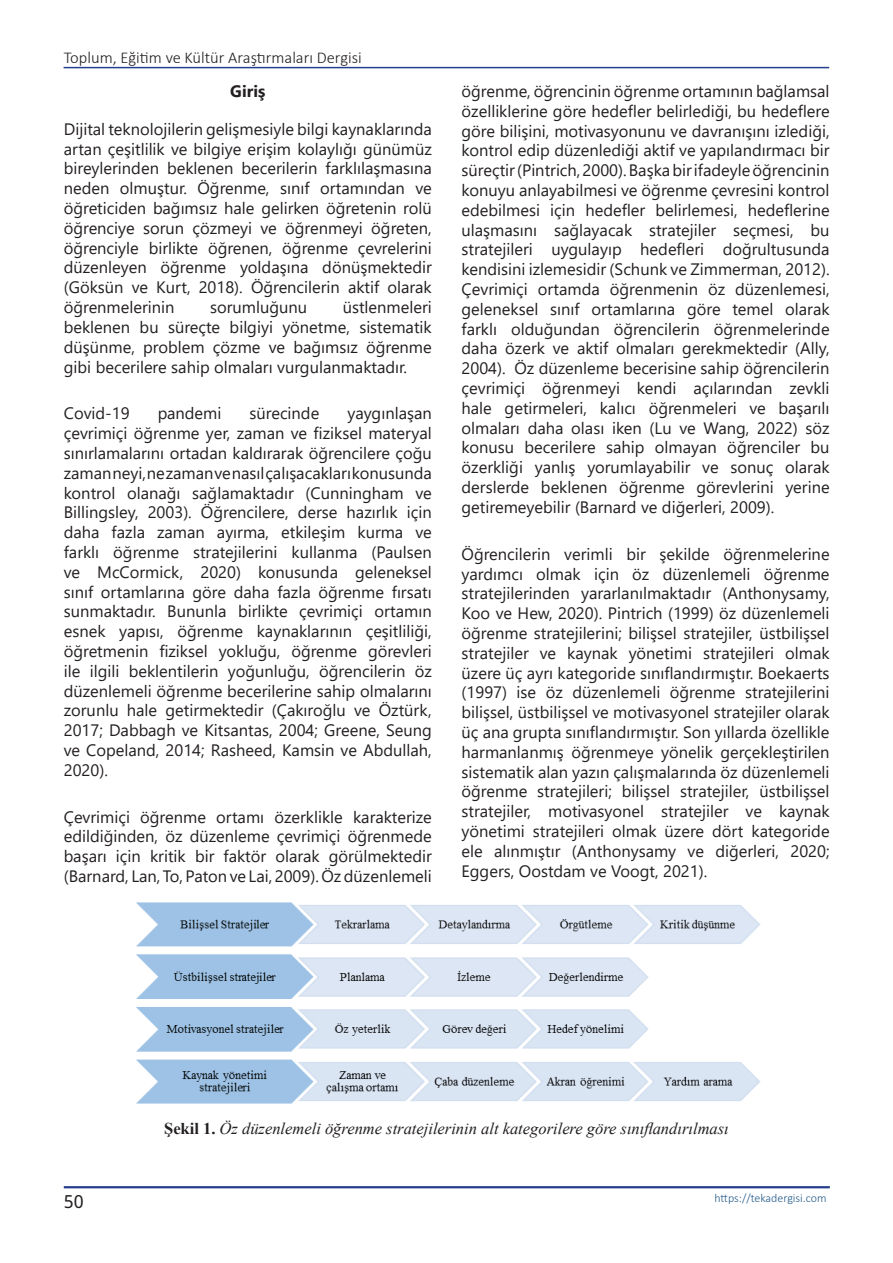
<style>
.page{position:relative;width:893px;height:1263px;background:#fff}
.page>*{position:absolute;margin:0;border:0;box-sizing:border-box;transform-origin:0 0}
.t1{font:18px "Noto Sans";color:#231f20}
.t2{font:16.5px/19.8px "Segoe UI";color:#231f20;text-align:justify}
.t3{font:italic 16.5px "Times New Roman";color:#231f20}
.t4{font:300 16.5px "Calibri";color:#231f20}
.t5{font:700 16.5px "Segoe UI";color:#231f20}
.t6{font:300 12px "Calibri";color:#235a8a}
.s1{font-weight:700;font-style:normal}
</style>
<div class="page">
<hr style="left:64px;top:67px;width:765px;height:1px;background:#253f8e">
<hr style="left:64px;top:1186px;width:766px;height:2px;background:#253f8e">
<img style="left:136px;top:902px;width:624px;height:202px">
<p class="t4" style="left:64px;top:48px;width:300px">Toplum, Eğitim ve Kültür Araştırmaları Dergisi</p>
<p class="t5" style="left:230px;top:76px;width:36px">Giriş</p>
<p class="t2" style="left:64px;top:118px;width:370px">Dijital teknolojilerin gelişmesiyle bilgi kaynaklarında artan çeşitlilik ve bilgiye erişim kolaylığı günümüz bireylerinden beklenen becerilerin farklılaşmasına neden olmuştur. Öğrenme, sınıf ortamından ve öğreticiden bağımsız hale gelirken öğretenin rolü öğrenciye sorun çözmeyi ve öğrenmeyi öğreten, öğrenciyle birlikte öğrenen, öğrenme çevrelerini düzenleyen öğrenme yoldaşına dönüşmektedir (Göksün ve Kurt, 2018). Öğrencilerin aktif olarak öğrenmelerinin</p>
<p class="t2" style="left:64px;top:296px;width:370px;text-indent:279px">üstlenmeleri beklenen bu süreçte bilgiyi yönetme, sistematik düşünme, problem çözme ve bağımsız öğrenme gibi becerilere sahip olmaları vurgulanmaktadır.</p>
<p class="t2" style="left:64px;top:402px;width:67px">Covid-19</p>
<p class="t2" style="left:158px;top:402px;width:65px">pandemi</p>
<p class="t2" style="left:250px;top:402px;width:71px">sürecinde</p>
<p class="t2" style="left:210px;top:296px;width:99px">sorumluğunu</p>
<p class="t2" style="left:64px;top:402px;width:370px;text-indent:284px">yaygınlaşan çevrimiçi öğrenme yer, zaman ve fiziksel materyal sınırlamalarını ortadan kaldırarak öğrencilere çoğu zaman neyi, ne zaman ve nasıl çalışacakları konusunda kontrol olanağı sağlamaktadır (Cunningham ve Billingsley, 2003). Öğrencilere, derse hazırlık için daha fazla zaman ayırma, etkileşim kurma ve farklı öğrenme stratejilerini kullanma (Paulsen ve McCormick, 2020) konusunda geleneksel sınıf ortamlarına göre daha fazla öğrenme fırsatı sunmaktadır. Bununla birlikte çevrimiçi ortamın esnek yapısı, öğrenme kaynaklarının çeşitliliği, öğretmenin fiziksel yokluğu, öğrenme görevleri ile ilgili beklentilerin yoğunluğu, öğrencilerin öz düzenlemeli öğrenme becerilerine sahip olmalarını zorunlu hale getirmektedir (Çakıroğlu ve Öztürk, 2017; Dabbagh ve Kitsantas, 2004; Greene, Seung ve Copeland, 2014; Rasheed, Kamsin ve Abdullah, 2020).</p>
<p class="t2" style="left:64px;top:805px;width:370px">Çevrimiçi öğrenme ortamı özerklikle karakterize edildiğinden, öz düzenleme çevrimiçi öğrenmede başarı için kritik bir faktör olarak görülmektedir (Barnard, Lan, To, Paton ve Lai, 2009). Öz düzenlemeli</p>
<p class="t2" style="left:462px;top:80px;width:370px">öğrenme, öğrencinin öğrenme ortamının bağlamsal özelliklerine göre hedefler belirlediği, bu hedeflere göre bilişini, motivasyonunu ve davranışını izlediği, kontrol edip düzenlediği aktif ve yapılandırmacı bir süreçtir (Pintrich, 2000). Başka bir ifadeyle öğrencinin konuyu anlayabilmesi ve öğrenme çevresini kontrol edebilmesi için hedefler belirlemesi, hedeflerine ulaşmasını sağlayacak stratejiler seçmesi, bu stratejileri uygulayıp hedefleri doğrultusunda kendisini izlemesidir (Schunk ve Zimmerman, 2012).<br>Çevrimiçi ortamda öğrenmenin öz düzenlemesi, geleneksel sınıf ortamlarına göre temel olarak farklı olduğundan öğrencilerin öğrenmelerinde daha özerk ve aktif olmaları gerekmektedir (Ally, 2004). Öz düzenleme becerisine sahip öğrencilerin çevrimiçi öğrenmeyi kendi açılarından zevkli hale getirmeleri, kalıcı öğrenmeleri ve başarılı olmaları daha olası iken (Lu ve Wang, 2022) söz konusu becerilere sahip olmayan öğrenciler bu özerkliği yanlış yorumlayabilir ve sonuç olarak derslerde beklenen öğrenme görevlerini yerine getiremeyebilir (Barnard ve diğerleri, 2009).</p>
<p class="t2" style="left:462px;top:542px;width:370px">Öğrencilerin verimli bir şekilde öğrenmelerine yardımcı olmak için öz düzenlemeli öğrenme stratejilerinden yararlanılmaktadır (Anthonysamy, Koo ve Hew, 2020). Pintrich (1999) öz düzenlemeli öğrenme stratejilerini; bilişsel stratejiler, üstbilişsel stratejiler ve kaynak yönetimi stratejileri olmak üzere üç ayrı kategoride sınıflandırmıştır. Boekaerts (1997) ise öz düzenlemeli öğrenme stratejilerini bilişsel, üstbilişsel ve motivasyonel stratejiler olarak üç ana grupta sınıflandırmıştır. Son yıllarda özellikle harmanlanmış öğrenmeye yönelik gerçekleştirilen sistematik alan yazın çalışmalarında öz düzenlemeli öğrenme stratejileri; bilişsel stratejiler, üstbilişsel stratejiler, motivasyonel stratejiler ve kaynak yönetimi stratejileri olmak üzere dört kategoride ele alınmıştır (Anthonysamy ve diğerleri, 2020; Eggers, Oostdam ve Voogt, 2021).</p>
<p class="t3" style="left:164px;top:1117px;width:566px"><span class="s1">Şekil 1.</span> Öz düzenlemeli öğrenme stratejilerinin alt kategorilere göre sınıflandırılması</p>
<p class="t1" style="left:64px;top:1189px;width:21px">50</p>
<p class="t6" style="left:714px;top:1190px;width:114px">https://tekadergisi.com</p>
</div>
